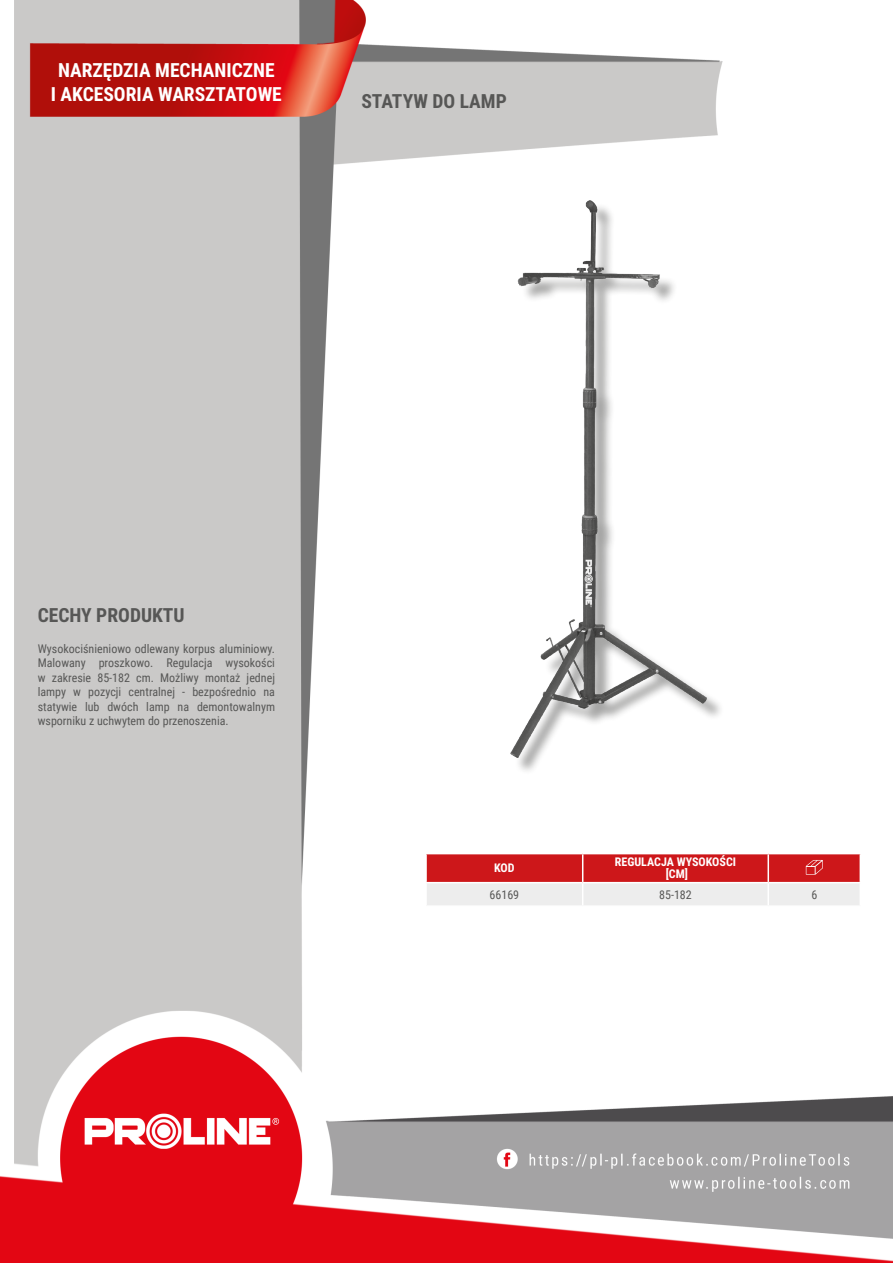
<style>
.page{position:relative;width:893px;height:1263px;background:#fff}
.page>*{position:absolute;margin:0;border:0;box-sizing:border-box;transform-origin:0 0}
.NagĹ_Ăłwek{font:700 19.5px/23.4px "Roboto Condensed";color:#fff;text-align:center}
.MateriaĹ__CECHY{font:700 19.5px "Roboto Condensed";color:#575756}
.Lewo_bez_dzielenia{font:700 19.5px "Roboto Condensed";color:#575756}
.Opisy{font:12px/14.4px "Roboto Condensed";color:#575756;text-align:justify}
.Ĺšrodek_bez_dzieleni{font:700 12px "Roboto Condensed";color:#fff}
.Center{font:12px "Roboto Condensed";color:#575756}
.Indeks{font:12px "Roboto Condensed";color:#575756}
.Ĺšrodek__wymuszenie{font:700 12px "Roboto Condensed";color:#fff}
.Tabelka_nagĹ_Ăłwek{font:700 12px "Roboto Condensed";color:#fff}
</style>
<div class="page">
<img style="left:0;top:0;width:893px;height:1263px">
<div style="left:514px;top:203px;width:211px;height:572px;background:#fff"></div>
<img style="left:511px;top:200px;width:196px;height:557px">
<hr style="left:425px;top:854px;width:2px;height:28px;background:#fff">
<hr style="left:425px;top:883px;width:2px;height:22px;background:#fff">
<hr style="left:425px;top:853px;width:158px;height:1px;background:#fff">
<hr style="left:425px;top:882px;width:158px;height:1px;background:#fff">
<hr style="left:425px;top:905px;width:158px;height:2px;background:#fff">
<hr style="left:583px;top:905px;width:185px;height:2px;background:#fff">
<hr style="left:768px;top:905px;width:93px;height:2px;background:#fff">
<svg style="left:426px;top:853px;width:435px;height:52px;background:#dd7e80"></svg>
<p class="NagĹ_Ăłwek" style="left:51px;top:58px;width:233px">NARZĘDZIA MECHANICZNE<br>I AKCESORIA WARSZTATOWE</p>
<p class="Lewo_bez_dzielenia" style="left:361px;top:88px;width:147px">STATYW DO LAMP</p>
<p class="MateriaĹ__CECHY" style="left:38px;top:601px;width:148px">CECHY PRODUKTU</p>
<p class="Opisy" style="left:38px;top:641px;width:239px">Wysokociśnieniowo odlewany korpus aluminiowy.<br>Malowany proszkowo. Regulacja wysokości w zakresie 85-182 cm. Możliwy montaż jednej lampy w pozycji centralnej - bezpośrednio na statywie lub dwóch lamp na demontowalnym wsporniku z uchwytem do przenoszenia.</p>
<p class="Tabelka_nagĹ_Ăłwek" style="left:494px;top:860px;width:22px">KOD</p>
<p class="Ĺšrodek_bez_dzieleni" style="left:615px;top:854px;width:123px">REGULACJA WYSOKOŚCI</p>
<p class="Ĺšrodek__wymuszenie" style="left:666px;top:866px;width:24px">[CM]</p>
<p class="Indeks" style="left:490px;top:886px;width:31px">66169</p>
<p class="Center" style="left:659px;top:886px;width:34px">85-182</p>
<p class="Center" style="left:811px;top:886px;width:7px">6</p>
</div>
